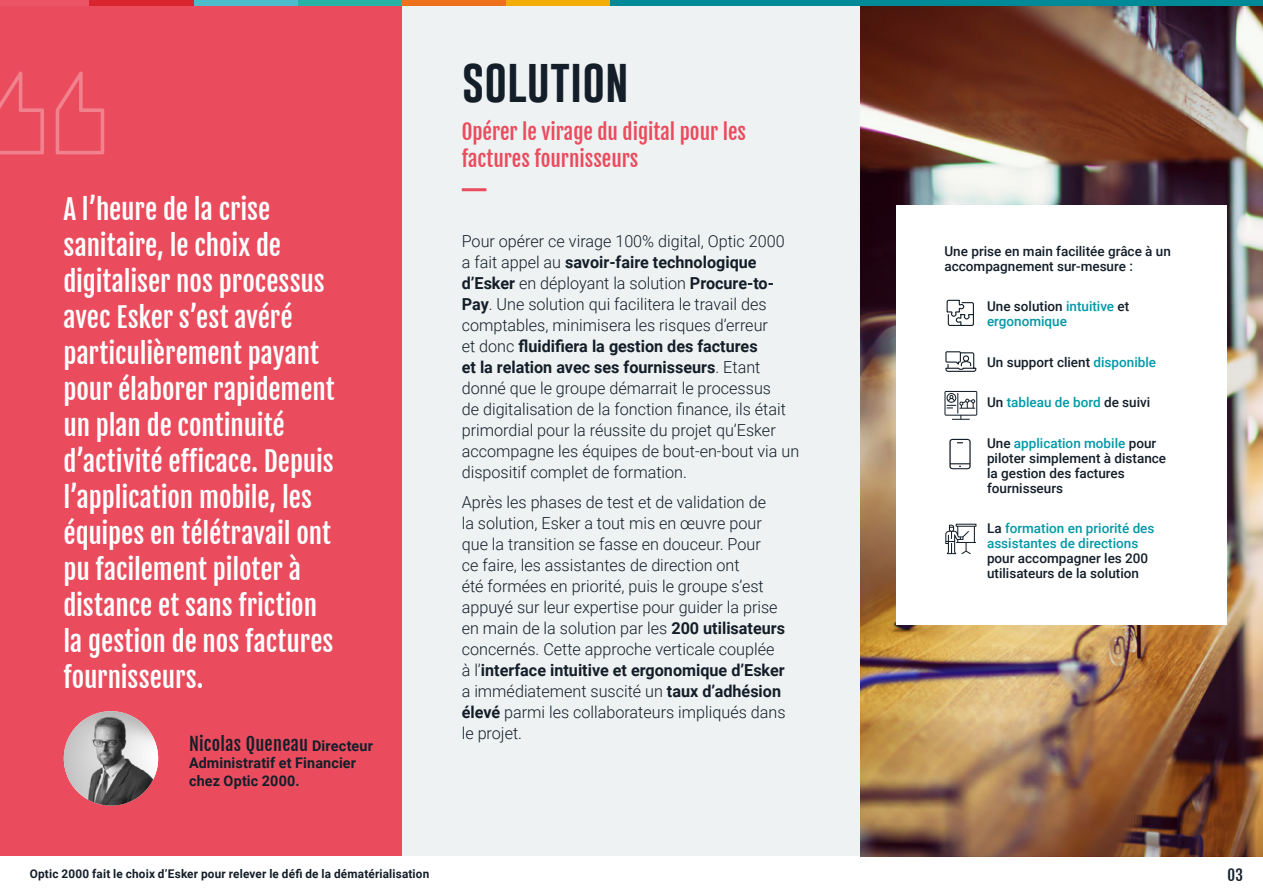
<style>
.page{position:relative;width:1263px;height:893px;background:#fff}
.page>*{position:absolute;margin:0;border:0;box-sizing:border-box;transform-origin:0 0}
.t1{font:45px "Gobold";color:#131e29}
.t2{font:27px/36px "Fjalla One";letter-spacing:-.005em;color:#fff}
.t3{font:21px/27px "Fjalla One";color:#ea4c5e}
.t4{font:18px "Fjalla One";letter-spacing:.015em;color:#131e29}
.t5{font:300 16.5px/21px "Roboto";color:#131e29}
.t6{font:15px "Fjalla One";color:#131e29}
.t7{font:700 14.7px/17.5px "Roboto";letter-spacing:.01em;color:#131e29}
.t8{font:500 13.5px/15px "Roboto";color:#131e29}
.t9{font:500 13.5px/15px "Roboto";color:#0099a8}
.t10{font:700 12px "Roboto";letter-spacing:.015em;color:#131e29}
.s1{font-family:"Roboto";font-weight:700;font-size:14.7px}
.s2{font-weight:700}
.s3{color:#131e29}
.s4{color:#0099a8}
</style>
<div class="page">
<div style="left:357px;top:0;width:906px;height:893px;background:#eff2f2"></div>
<div style="left:0;top:0;width:402px;height:856px;background:#ea4c5e"></div>
<svg style="left:56px;top:72px;width:48px;height:82px"></svg>
<svg style="left:0;top:72px;width:44px;height:82px"></svg>
<img style="left:64px;top:711px;width:94px;height:95px;border-radius:47px">
<hr style="left:462px;top:188px;width:24px;height:3px;background:#ea4c5e">
<div style="left:0;top:856px;width:1263px;height:37px;background:#fff"></div>
<img style="left:860px;top:6px;width:403px;height:850px">
<div style="left:0;top:0;width:90px;height:6px;background:#ea5465"></div>
<div style="left:90px;top:0;width:104px;height:6px;background:#d8252f"></div>
<div style="left:194px;top:0;width:104px;height:6px;background:#4dbdcd"></div>
<div style="left:298px;top:0;width:105px;height:6px;background:#26b3a5"></div>
<div style="left:402px;top:0;width:105px;height:6px;background:#ee711d"></div>
<div style="left:507px;top:0;width:104px;height:6px;background:#f2ae06"></div>
<div style="left:610px;top:0;width:653px;height:6px;background:#008996"></div>
<div style="left:896px;top:205px;width:331px;height:419px;background:#fff"></div>
<svg style="left:945px;top:351px;width:32px;height:21px"></svg>
<svg style="left:946px;top:299px;width:28px;height:27px"></svg>
<svg style="left:949px;top:439px;width:22px;height:30px"></svg>
<svg style="left:945px;top:524px;width:31px;height:30px"></svg>
<svg style="left:944px;top:391px;width:33px;height:29px"></svg>
<p class="t2" style="left:63px;top:192px;width:273px">A l’heure de la crise sanitaire, le choix de digitaliser nos processus avec Esker s’est avéré particulièrement payant pour élaborer rapidement un plan de continuité d’activité efficace. Depuis l’application mobile, les équipes en télétravail ont pu facilement piloter à distance et sans friction la gestion de nos factures fournisseurs.</p>
<p class="t4" style="left:189px;top:732px;width:185px">Nicolas Queneau <span class="s1">Directeur</span></p>
<p class="t7" style="left:189px;top:754px;width:169px">Administratif et Financier chez Optic 2000.</p>
<h1 class="t1" style="left:462px;top:52px;width:168px">SOLUTION</h1>
<p class="t3" style="left:462px;top:118px;width:286px">Opérer le virage du digital pour les factures fournisseurs</p>
<p class="t5" style="left:462px;top:230px;width:339px">Pour opérer ce virage 100% digital, Optic 2000<br>a fait appel au <span class="s2">savoir-faire technologique d’Esker</span> en déployant la solution <span class="s2">Procure-to-Pay</span>. Une solution qui facilitera le travail des comptables, minimisera les risques d’erreur<br>et donc <span class="s2">fluidifiera la gestion des factures<br>et la relation avec ses fournisseurs</span>. Etant donné que le groupe démarrait le processus<br>de digitalisation de la fonction finance, ils était primordial pour la réussite du projet qu’Esker accompagne les équipes de bout-en-bout via un dispositif complet de formation.</p>
<p class="t5" style="left:462px;top:491px;width:325px">Après les phases de test et de validation de<br>la solution, Esker a tout mis en œuvre pour que la transition se fasse en douceur. Pour<br>ce faire, les assistantes de direction ont<br>été formées en priorité, puis le groupe s’est appuyé sur leur expertise pour guider la prise en main de la solution par les <span class="s2">200 utilisateurs </span>concernés. Cette approche verticale couplée à l’<span class="s2">interface intuitive et ergonomique d’Esker </span>a immédiatement suscité un <span class="s2">taux d’adhésion élevé</span> parmi les collaborateurs impliqués dans le projet.</p>
<p class="t8" style="left:944px;top:243px;width:228px">Une prise en main facilitée grâce à un accompagnement sur-mesure :</p>
<p class="t9" style="left:987px;top:298px;width:144px"><span class="s3">Une solution</span> intuitive <span class="s3">et </span>ergonomique</p>
<p class="t8" style="left:987px;top:354px;width:171px">Un support client <span class="s4">disponible</span></p>
<p class="t9" style="left:987px;top:394px;width:165px"><span class="s3">Un</span> tableau de bord <span class="s3">de suivi</span></p>
<p class="t8" style="left:987px;top:435px;width:181px">Une <span class="s4">application mobile</span> pour piloter simplement à distance la gestion des factures fournisseurs</p>
<p class="t9" style="left:987px;top:520px;width:169px"><span class="s3">La</span> formation en priorité des assistantes de directions</p>
<p class="t8" style="left:987px;top:550px;width:163px">pour accompagner les 200 utilisateurs de la solution</p>
<p class="t10" style="left:30px;top:866px;width:401px">Optic 2000 fait le choix d’Esker pour relever le défi de la dématérialisation</p>
<p class="t6" style="left:1227px;top:866px;width:17px">03</p>
</div>
